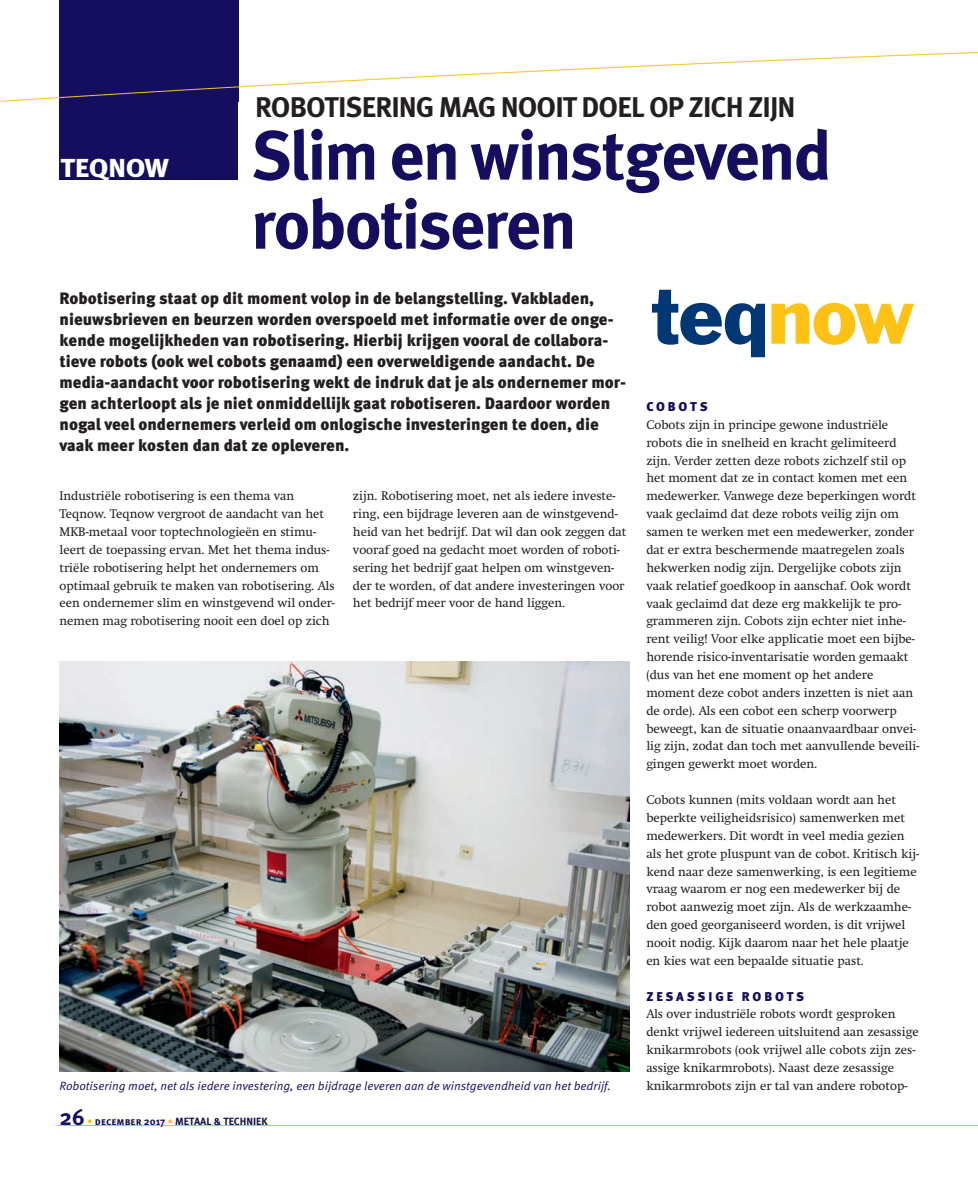
<style>
.page{position:relative;width:978px;height:1191px;background:#fff}
.page>*{position:absolute;margin:0;border:0;box-sizing:border-box;transform-origin:0 0}
.t1{font:700 69px/69px "Meta OT";color:#150d5e}
.t2{font:700 33px "Meta OT";letter-spacing:-.06em;color:#fff}
.t3{font:700 28.5px "Meta OT";letter-spacing:-.03em;color:#231f20}
.t4{font:900 16.5px/21px "Meta OT";letter-spacing:-.005em;color:#231f20}
.t5{font:12.75px/17.9px "Swift Neue LT Pro";color:#231f20}
.t6{font:900 12.75px "Meta OT";letter-spacing:.225em;color:#150d5e}
.t7{font:12px "Meta OT Norm Ita";color:#150d5e}
.t8{font:700 10.5px "Meta OT";color:#150d5e}
.s1{font-size:22.5px}
.s2{color:#fec210}
</style>
<div class="page">
<hr style="left:57px;top:1125px;width:921px;height:1px;background:#fec210">
<div style="left:60px;top:0;width:178px;height:179px;background:#150d5e"></div>
<img style="left:0;top:0;width:978px;height:102px">
<img style="left:60px;top:0;width:178px;height:102px">
<img style="left:60px;top:661px;width:569px;height:410px">
<svg style="left:652px;top:290px;width:113px;height:67px"></svg>
<svg style="left:771px;top:303px;width:143px;height:42px"></svg>
<h2 class="t2" style="left:61px;top:145px;width:110px">teqnow</h2>
<h3 class="t3" style="left:255px;top:90px;width:542px">ROBOTISERING MAG NOOIT DOEL OP ZICH ZIJN</h3>
<h1 class="t1" style="left:251px;top:123px;width:582px">Slim en winstgevend robotiseren</h1>
<p class="t4" style="left:60px;top:288px;width:568px">Robotisering staat op dit moment volop in de belangstelling. Vakbladen, nieuwsbrieven en beurzen worden overspoeld met informatie over de onge&shy;kende mogelijkheden van robotisering. Hierbij krijgen vooral de collabora&shy;tieve robots (ook wel cobots genaamd) een overweldigende aandacht. De media-aandacht voor robotisering wekt de indruk dat je als ondernemer mor&shy;gen achterloopt als je niet onmiddellijk gaat robotiseren. Daardoor worden nogal veel ondernemers verleid om onlogische investeringen te doen, die vaak meer kosten dan dat ze opleveren.</p>
<p class="t5" style="left:60px;top:487px;width:277px">Industriële robotisering is een thema van Teqnow. Teqnow vergroot de aandacht van het MKB-metaal voor toptechnologieën en stimu&shy;leert de toepassing ervan. Met het thema indus&shy;triële robotisering helpt het ondernemers om optimaal gebruik te maken van robotisering. Als een ondernemer slim en winstgevend wil onder&shy;nemen mag robotisering nooit een doel op zich</p>
<p class="t5" style="left:353px;top:487px;width:275px">zĳn. Robotisering moet, net als iedere investe&shy;ring, een bĳdrage leveren aan de winstgevend&shy;heid van het bedrĳf. Dat wil dan ook zeggen dat vooraf goed na gedacht moet worden of roboti&shy;sering het bedrĳf gaat helpen om winstgeven&shy;der te worden, of dat andere investeringen voor het bedrĳf meer voor de hand liggen.</p>
<p class="t7" style="left:60px;top:1078px;width:553px">Robotisering moet, net als iedere investering, een bijdrage leveren aan de winstgevendheid van het bedrijf.</p>
<p class="t8" style="left:60px;top:1115px;width:210px"><span class="s1">26</span> <span class="s2">•</span> december 2017 <span class="s2">•</span> METAAL &amp; TECHNIEK</p>
<p class="t6" style="left:646px;top:399px;width:63px">COBOTS</p>
<p class="t5" style="left:646px;top:415px;width:275px">Cobots zĳn in principe gewone industriële robots die in snelheid en kracht gelimiteerd zĳn. Verder zetten deze robots zichzelf stil op het moment dat ze in contact komen met een medewerker. Vanwege deze beperkingen wordt vaak geclaimd dat deze robots veilig zĳn om samen te werken met een medewerker, zonder dat er extra beschermende maatregelen zoals hekwerken nodig zĳn. Dergelĳke cobots zĳn vaak relatief goedkoop in aanschaf. Ook wordt vaak geclaimd dat deze erg makkelĳk te pro&shy;grammeren zĳn. Cobots zĳn echter niet inhe&shy;rent veilig! Voor elke applicatie moet een bĳbe&shy;horende risico-inventarisatie worden gemaakt (dus van het ene moment op het andere moment deze cobot anders inzetten is niet aan de orde). Als een cobot een scherp voorwerp beweegt, kan de situatie onaanvaardbaar onvei&shy;lig zĳn, zodat dan toch met aanvullende beveili&shy;gingen gewerkt moet worden.</p>
<p class="t5" style="left:646px;top:790px;width:274px">Cobots kunnen (mits voldaan wordt aan het beperkte veiligheidsrisico) samenwerken met medewerkers. Dit wordt in veel media gezien als het grote pluspunt van de cobot. Kritisch kĳ&shy;kend naar deze samenwerking, is een legitieme vraag waarom er nog een medewerker bĳ de robot aanwezig moet zĳn. Als de werkzaamhe&shy;den goed georganiseerd worden, is dit vrĳwel nooit nodig. Kĳk daarom naar het hele plaatje en kies wat een bepaalde situatie past.</p>
<p class="t6" style="left:646px;top:988px;width:159px">ZESASSIGE ROBOTS</p>
<p class="t5" style="left:646px;top:1005px;width:274px">Als over industriële robots wordt gesproken denkt vrĳwel iedereen uitsluitend aan zesassige knikarmrobots (ook vrĳwel alle cobots zĳn zes&shy;assige knikarmrobots). Naast deze zesassige knik armrobots zĳn er tal van andere robotop-</p>
</div>
